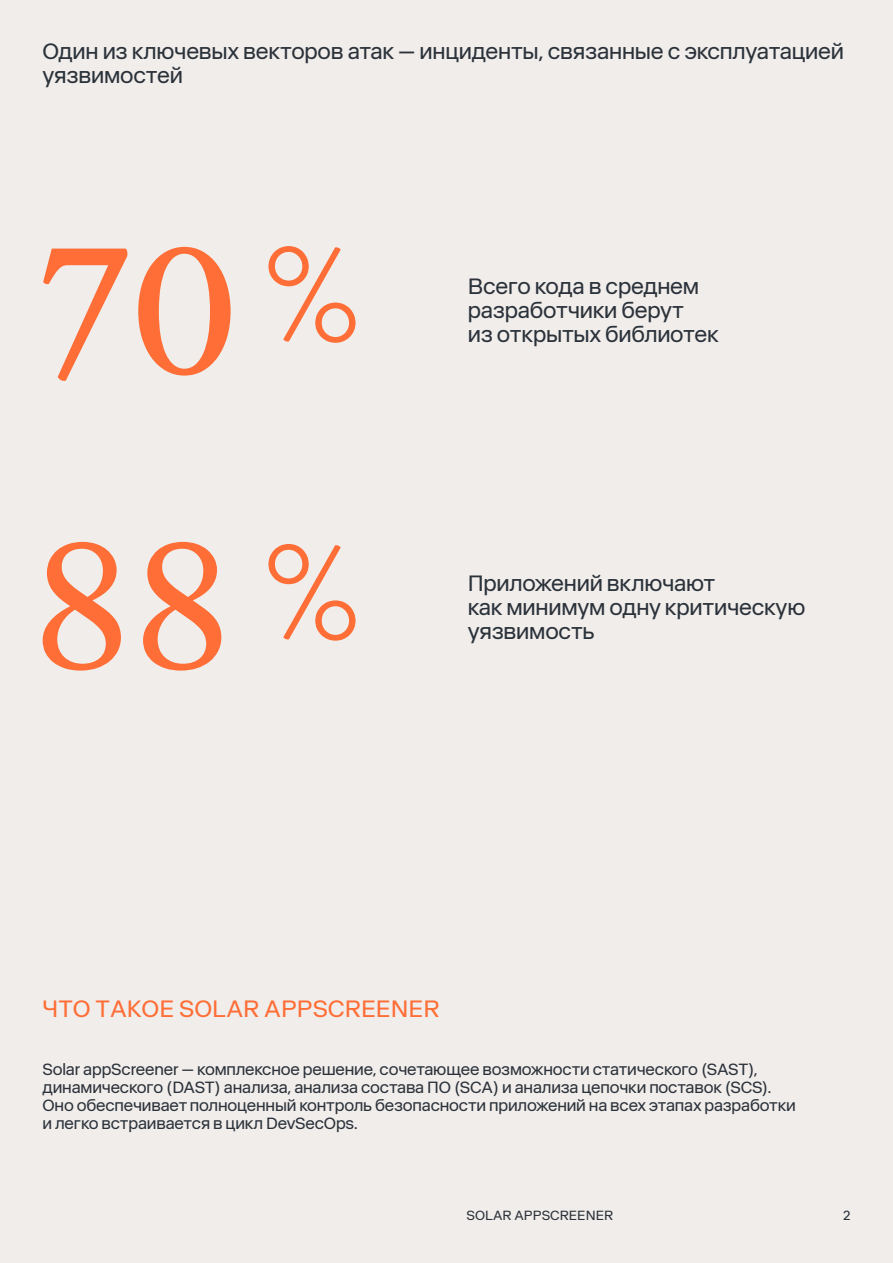
<style>
.page{position:relative;width:893px;height:1263px;background:#f1edeb}
.page>*{position:absolute;margin:0;border:0;box-sizing:border-box;transform-origin:0 0}
.t1{font:171.6px "ONY Realist";color:#fe6e36}
.t2{font:24px "ONY Sans";color:#fe6e36}
.t3{font:22.5px/24px "ONY Sans";letter-spacing:-.01em;color:#2b323a}
.t4{font:16.5px/18px "ONY Sans";letter-spacing:-.01em;color:#2b323a}
.t5{font:13.5px "ONY Sans";color:#2b323a}
</style>
<div class="page">
<h3 class="t3" style="left:43px;top:38px;width:803px">Один из ключевых векторов атак – инциденты, связанные с эксплуатацией уязвимостей</h3>
<h1 class="t1" style="left:35px;top:183px;width:326px">70<sup>%</sup></h1>
<h1 class="t1" style="left:28px;top:478px;width:332px">88 <sup>%</sup></h1>
<h3 class="t3" style="left:468px;top:274px;width:233px">Всего кода в среднем разработчики берут</h3>
<h3 class="t3" style="left:468px;top:322px;width:253px">из открытых библиотек</h3>
<h3 class="t3" style="left:468px;top:571px;width:339px">Приложений включают<br>как минимум одну критическую</h3>
<h3 class="t3" style="left:468px;top:619px;width:129px">уязвимость</h3>
<h2 class="t2" style="left:43px;top:994px;width:399px">ЧТО ТАКОЕ SOLAR APPSCREENER</h2>
<p class="t4" style="left:43px;top:1060px;width:755px">Solar appScreener – комплексное решение, сочетающее возможности статического (SAST), динамического (DAST) анализа, анализа состава ПО (SCA) и анализа цепочки поставок (SCS).<br>Оно обеспечивает полноценный контроль безопасности приложений на всех этапах разработки и легко встраивается в цикл DevSecOps.</p>
<p class="t5" style="left:467px;top:1208px;width:148px">SOLAR APPSCREENER</p>
<p class="t5" style="left:843px;top:1208px;width:9px">2</p>
</div>
